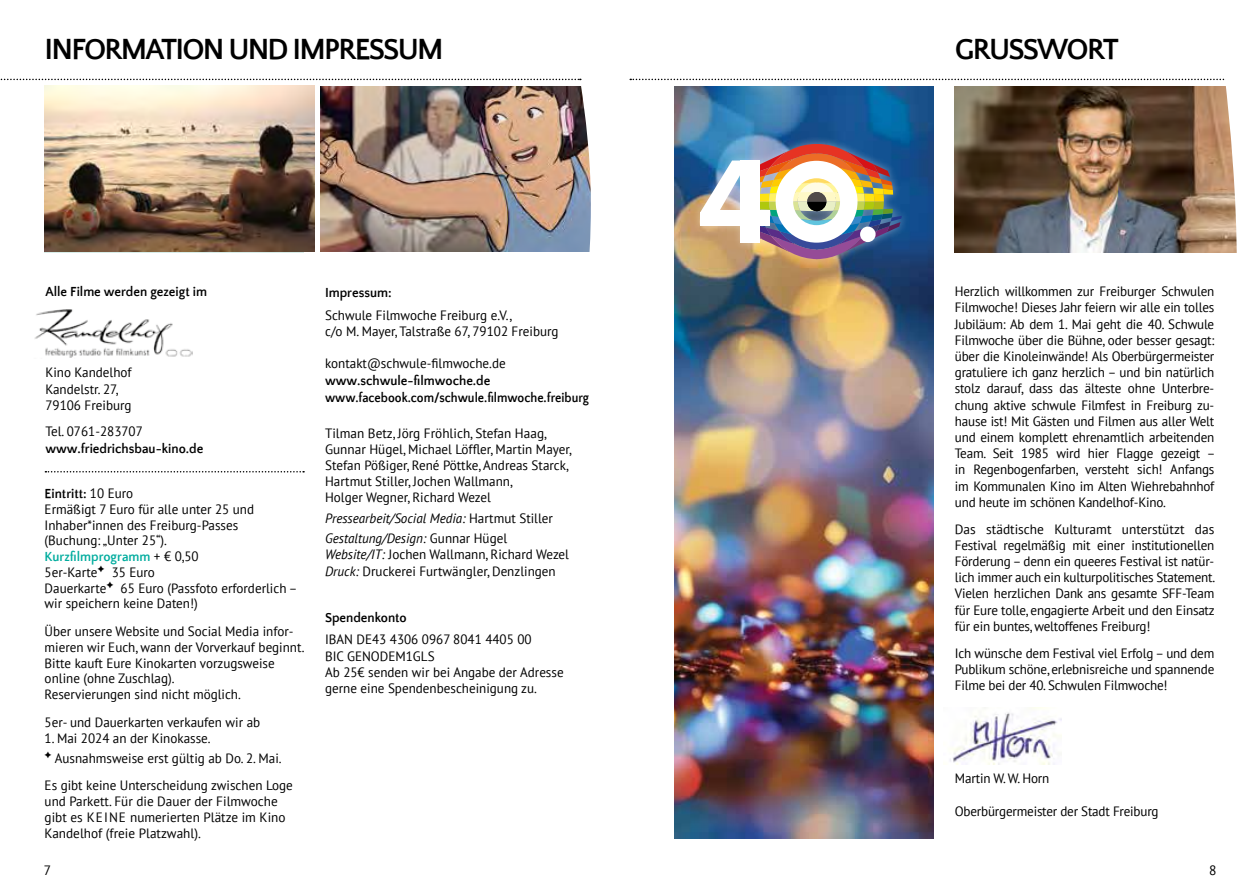
<style>
.page{position:relative;width:1259px;height:893px;background:#fff}
.page>*{position:absolute;margin:0;border:0;box-sizing:border-box;transform-origin:0 0}
.t1{font:700 30px "Quattrocento Sans";letter-spacing:-.06em;color:#000}
.t2{font:13.5px/16.2px "PT Sans";color:#000}
.t3{font:700 13.5px "Quattrocento Sans";color:#000}
.t4{font:italic 13.5px/20.4px "PT Sans";color:#000}
.t5{font:700 13.5px "Quattrocento Sans";color:#000;scale:.92 1}
.t6{font:700 13.5px "Quattrocento Sans";color:#00ac9e}
.s1{font-family:"PT Sans";font-weight:400}
.s2{font-family:"PT Sans";font-weight:400;color:#000}
.s3{font-style:normal}
.s4{font-style:italic}
</style>
<div class="page">
<svg style="left:45px;top:471px;width:259px;height:1px"></svg>
<img style="left:0;top:79px;width:591px;height:279px">
<img style="left:44px;top:85px;width:271px;height:167px">
<img style="left:674px;top:521px;width:259px;height:317px">
<img style="left:630px;top:78px;width:607px;height:443px">
<img style="left:950px;top:708px;width:111px;height:56px">
<h1 class="t1" style="left:45px;top:34px;width:400px">Information und Impressum</h1>
<p class="t3" style="left:45px;top:285px;width:163px">Alle Filme werden gezeigt im</p>
<p class="t2" style="left:45px;top:364px;width:88px">Kino Kandelhof<br>Kandelstr. 27,<br>79106 Freiburg</p>
<p class="t2" style="left:45px;top:423px;width:99px">Tel. 0761-283707</p>
<p class="t3" style="left:45px;top:441px;width:159px">www.friedrichsbau-kino.de</p>
<p class="t3" style="left:45px;top:487px;width:90px">Eintritt: <span class="s1">10 Euro</span></p>
<p class="t2" style="left:45px;top:501px;width:211px;line-height:15.8px">Ermäßigt 7 Euro für alle unter 25 und<br>Inhaber*innen des Freiburg-Passes (Buchung: „Unter 25“).</p>
<p class="t6" style="left:45px;top:550px;width:155px">Kurzfilmprogramm <span class="s2">+ € 0,50</span></p>
<p class="t2" style="left:45px;top:564px;width:254px;line-height:15.8px">5er-Karte 35 Euro<br>Dauerkarte 65 Euro (Passfoto erforderlich – wir speichern keine Daten!)</p>
<p class="t2" style="left:45px;top:623px;width:261px;line-height:15.8px">Über unsere Website und Social Media infor&shy;mieren wir Euch, wann der Vorverkauf beginnt.<br>Bitte kauft Eure Kinokarten vorzugsweise online (ohne Zuschlag).<br>Reservierungen sind nicht möglich.</p>
<p class="t2" style="left:45px;top:714px;width:217px">5er- und Dauerkarten verkaufen wir ab</p>
<p class="t2" style="left:55px;top:727px;width:228px;line-height:20px;text-indent:-10px">1. Mai 2024 an der Kinokasse.<br>Ausnahmsweise erst gültig ab Do. 2. Mai.</p>
<p class="t2" style="left:45px;top:777px;width:249px;line-height:15.8px">Es gibt keine Unterscheidung zwischen Loge und Parkett. Für die Dauer der Filmwoche gibt es keine</p>
<p class="t2" style="left:45px;top:809px;width:242px;line-height:15.8px;text-indent:85px">numerierten Plätze im Kino<br>Kandelhof (freie Platzwahl).</p>
<p class="t3" style="left:325px;top:286px;width:68px">Impressum:</p>
<p class="t2" style="left:325px;top:307px;width:235px">Schwule Filmwoche Freiburg e.V.,<br>c/o M. Mayer, Talstraße 67, 79102 Freiburg</p>
<p class="t2" style="left:325px;top:355px;width:182px">kontakt@schwule-filmwoche.de</p>
<p class="t3" style="left:325px;top:373px;width:167px">www.schwule-filmwoche.de</p>
<p class="t5" style="left:325px;top:390px;width:288px">www.facebook.com/schwule.filmwoche.freiburg</p>
<p class="t2" style="left:325px;top:424px;width:248px">Tilman Betz, Jörg Fröhlich, Stefan Haag, Gunnar Hügel, Michael Löffler, Martin Mayer, Stefan Pößiger, René Pöttke, Andreas Starck, Hartmut Stiller, Jochen Wallmann,<br>Holger Wegner, Richard Wezel</p>
<p class="t4" style="left:325px;top:508px;width:229px">Pressearbeit/Social Media: <span class="s3">Hartmut Stiller<br></span>Gestaltung/Design: <span class="s3">Gunnar Hügel</span></p>
<p class="t2" style="left:325px;top:546px;width:245px"><span class="s4">Website/IT:</span> Jochen Wallmann, Richard Wezel<br><span class="s4">Druck:</span> Druckerei Furtwängler, Denzlingen</p>
<p class="t3" style="left:325px;top:610px;width:83px">Spendenkonto</p>
<p class="t2" style="left:325px;top:631px;width:240px">IBAN DE43 4306 0967 8041 4405 00<br>BIC GENODEM1GLS<br>Ab 25€ senden wir bei Angabe der Adresse gerne eine Spendenbescheinigung zu.</p>
<h1 class="t1" style="left:955px;top:34px;width:166px">GruSSwort</h1>
<p class="t2" style="left:955px;top:283px;width:262px;text-align:justify">Herzlich willkommen zur Freiburger Schwulen Filmwoche! Dieses Jahr feiern wir alle ein tolles Jubiläum: Ab dem 1. Mai geht die 40. Schwule Filmwoche über die Bühne, oder besser gesagt: über die Kinoleinwände! Als Oberbürgermeister gratuliere ich ganz herzlich – und bin natürlich stolz darauf, dass das älteste ohne Unterbre&shy;chung aktive schwule Filmfest in Freiburg zu&shy;hause ist! Mit Gästen und Filmen aus aller Welt und einem komplett ehrenamtlich arbeitenden Team. Seit 1985 wird hier Flagge gezeigt – in Regenbogenfarben, versteht sich! Anfangs im Kommunalen Kino im Alten Wiehrebahnhof und heute im schönen Kandelhof-Kino.</p>
<p class="t2" style="left:955px;top:520px;width:262px;text-align:justify">Das städtische Kulturamt unterstützt das Festival regelmäßig mit einer institutionellen Förderung – denn ein queeres Festival ist natür&shy;lich immer auch ein kulturpolitisches Statement.<br>Vielen herzlichen Dank ans gesamte SFF-Team für Eure tolle, engagierte Arbeit und den Einsatz für ein buntes, weltoffenes Freiburg!</p>
<p class="t2" style="left:955px;top:644px;width:261px;text-align:justify">Ich wünsche dem Festival viel Erfolg – und dem Publikum schöne, erlebnisreiche und spannende Filme bei der 40. Schwulen Filmwoche!</p>
<p class="t2" style="left:955px;top:770px;width:96px">Martin W. W. Horn</p>
<p class="t2" style="left:955px;top:803px;width:205px">Oberbürgermeister der Stadt Freiburg</p>
<p class="t2" style="left:44px;top:862px;width:9px">7</p>
<p class="t2" style="left:1209px;top:862px;width:9px">8</p>
</div>
